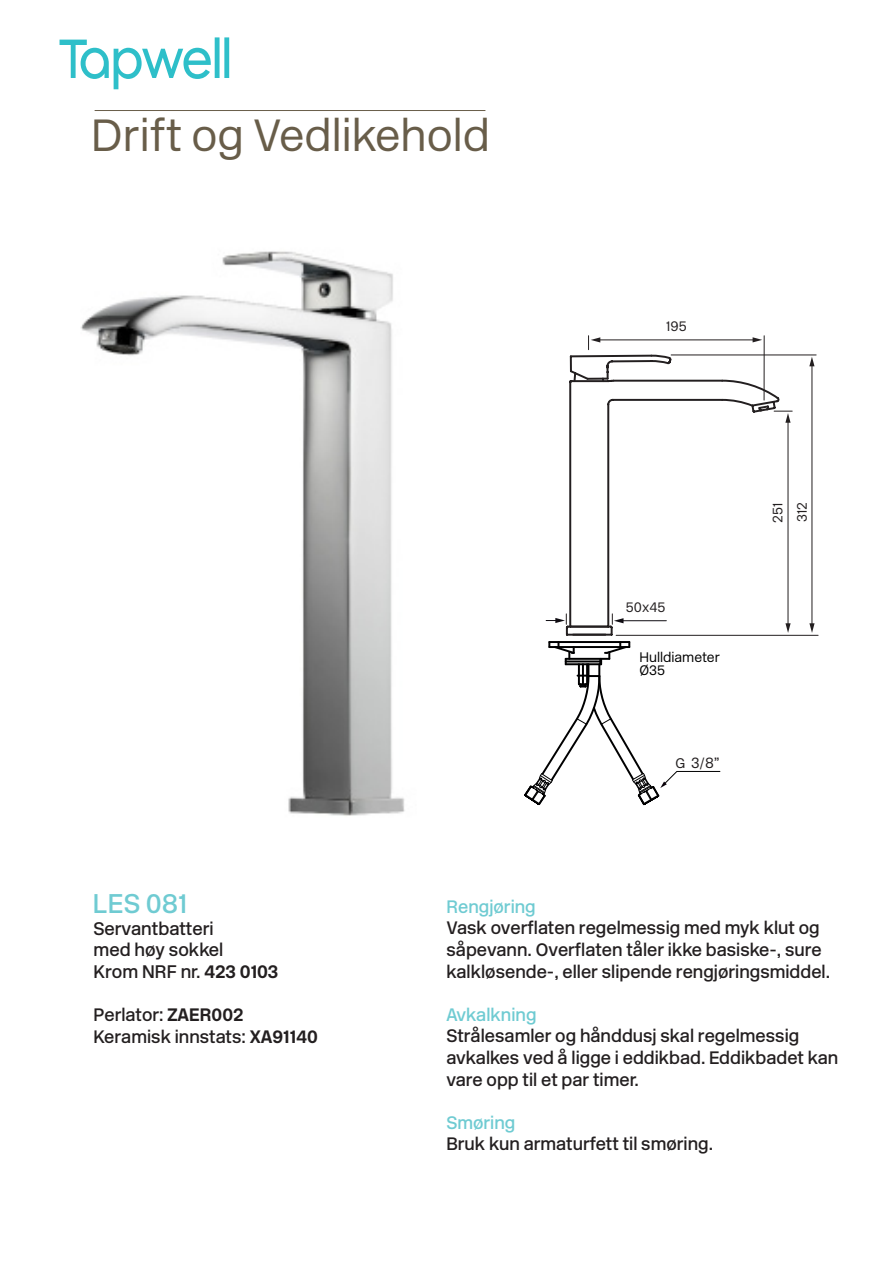
<style>
.page{position:relative;width:893px;height:1263px;background:#fff}
.page>*{position:absolute;margin:0;border:0;box-sizing:border-box;transform-origin:0 0}
.t1{font:300 45px "New Rail Alphabet";color:#685d49}
.t2{font:500 27px "New Rail Alphabet";color:#6fcbd2}
.t3{font:500 18.15px "New Rail Alphabet";color:#231f20}
.t4{font:500 18px/21.6px "New Rail Alphabet";color:#231f20}
.t5{font:500 18px "New Rail Alphabet";color:#6fcbd2}
.t6{font:300 14.85px "New Rail Alphabet";color:#231f20}
.t7{font:300 13.8px/12.5px "New Rail Alphabet";color:#000001}
.t8{font:300 13.8px/24.2px "New Rail Alphabet";color:#231f20}
.s1{font-size:13.95px}
.s2{font-weight:700}
</style>
<div class="page">
<img style="left:80px;top:251px;width:325px;height:565px">
<hr style="left:616px;top:635px;width:202px;height:1px;background:#231f20">
<hr style="left:671px;top:355px;width:145px;height:1px;background:#231f20">
<hr style="left:812px;top:365px;width:1px;height:260px;background:#231f20">
<svg style="left:809px;top:623px;width:6px;height:10px"></svg>
<svg style="left:809px;top:357px;width:5px;height:9px"></svg>
<svg style="left:524px;top:336px;width:268px;height:470px"></svg>
<hr style="left:95px;top:110px;width:390px;height:1px;background:#695e4a">
<svg style="left:60px;top:37px;width:169px;height:52px"></svg>
<p class="t1" style="left:91px;top:105px;width:400px">Drift og Vedlikehold</p>
<p class="t8" style="left:666px;top:314px;width:22px">195</p>
<p class="t8" style="left:626px;top:595px;width:41px">50x45</p>
<p class="t7" style="left:639px;top:651px;width:82px">Hulldiameter<br>Ø35</p>
<p class="t6" style="left:675px;top:753px;width:46px"><span class="s1">G</span> 3/8”</p>
<p class="t8" style="left:765px;top:523px;width:22px;rotate:-90deg">251<br>312</p>
<p class="t2" style="left:93px;top:885px;width:97px">LES 081</p>
<p class="t3" style="left:93px;top:916px;width:122px">Servantbatteri</p>
<p class="t3" style="left:93px;top:938px;width:132px">med høy sokkel</p>
<p class="t3" style="left:93px;top:960px;width:187px">Krom NRF nr. <span class="s2">423 0103</span></p>
<p class="t4" style="left:93px;top:1004px;width:151px">Perlator: <span class="s2">ZAER002</span></p>
<p class="t4" style="left:93px;top:1025px;width:226px">Keramisk innstats: <span class="s2">XA91140</span></p>
<p class="t5" style="left:446px;top:894px;width:91px">Rengjøring</p>
<p class="t4" style="left:446px;top:917px;width:385px">Vask overflaten regelmessig med myk klut og såpevann. Overflaten tåler ikke basiske-, sure kalkløsende-, eller slipende rengjøringsmiddel.</p>
<p class="t5" style="left:446px;top:1002px;width:92px">Avkalkning</p>
<p class="t4" style="left:446px;top:1025px;width:393px">Strålesamler og hånddusj skal regelmessig avkalkes ved å ligge i eddikbad. Eddikbadet kan vare opp til et par timer.</p>
<p class="t5" style="left:446px;top:1110px;width:70px">Smøring</p>
<p class="t4" style="left:446px;top:1133px;width:268px">Bruk kun armaturfett til smøring.</p>
</div>
